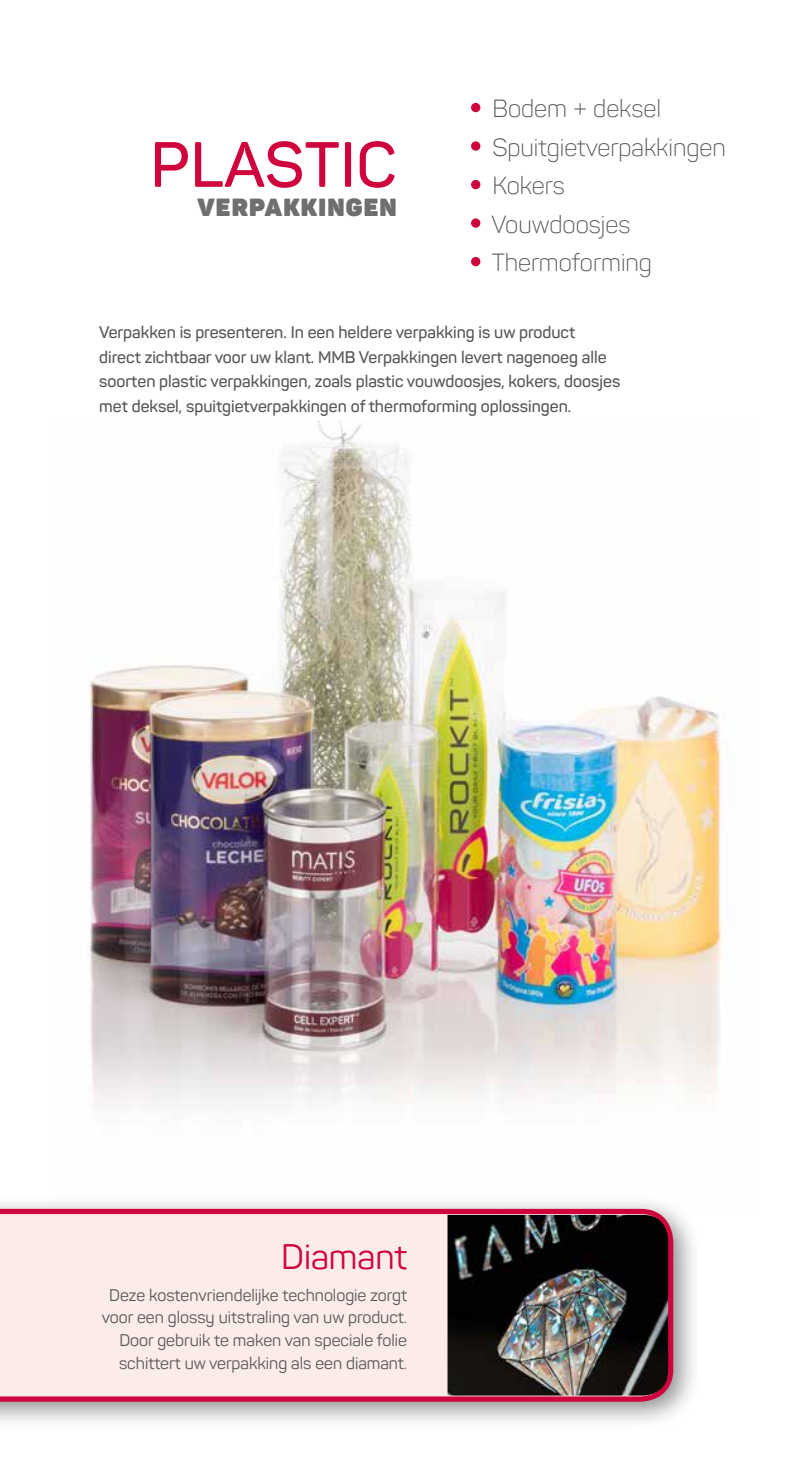
<style>
.page{position:relative;width:794px;height:1474px;background:#fff}
.page>*{position:absolute;margin:0;border:0;box-sizing:border-box;transform-origin:0 0}
.t1{font:600 63px "Panton";letter-spacing:.01em;color:#d0043c}
.t2{font:35px "Panton";color:#d0043c}
.t3{font:300 24.5px/38.5px "Panton";color:#575756}
.t4{font:800 24.5px "Panton";letter-spacing:.05em;color:#706f6f}
.t5{font:600 16.62px/24.5px "Panton";color:#575756}
.t6{font:16.62px/22.8px "Panton";color:#575756;text-align:right}
</style>
<div class="page">
<img style="left:90px;top:420px;width:646px;height:686px">
<div style="left:471px;top:103px;width:9px;height:9px;background:#d0043c;border-radius:50%"></div>
<div style="left:471px;top:141px;width:9px;height:10px;background:#d0043c;border-radius:50%"></div>
<div style="left:471px;top:180px;width:9px;height:9px;background:#d0043c;border-radius:50%"></div>
<div style="left:471px;top:218px;width:9px;height:10px;background:#d0043c;border-radius:50%"></div>
<div style="left:471px;top:257px;width:9px;height:9px;background:#d0043c;border-radius:50%"></div>
<div style="left:0;top:1194px;width:702px;height:236px;background:#000;opacity:.45"></div>
<svg style="left:0;top:1208px;width:673px;height:193px;background:#f7d8db"></svg>
<img style="left:447px;top:1214px;width:221px;height:181px">
<h1 class="t1" style="left:150px;top:126px;width:248px">PLASTIC</h1>
<h3 class="t4" style="left:197px;top:191px;width:201px">VERPAKKINGEN</h3>
<h3 class="t3" style="left:491px;top:89px;width:236px">Bodem + deksel<br>Spuitgietverpakkingen<br>Kokers<br>Vouwdoosjes<br>Thermoforming</h3>
<p class="t5" style="left:99px;top:320px;width:522px">Verpakken is presenteren. In een heldere verpakking is uw product direct zichtbaar voor uw klant. MMB Verpakkingen levert nagenoeg alle soorten plastic verpakkingen, zoals plastic vouwdoosjes, kokers, doosjes met deksel, spuitgietverpakkingen of thermoforming oplossingen.</p>
<h2 class="t2" style="left:281px;top:1235px;width:127px">Diamant</h2>
<p class="t6" style="left:102px;top:1283px;width:307px">Deze kostenvriendelijke technologie zorgt voor een glossy uitstraling van uw product.<br>Door gebruik te maken van speciale folie schittert uw verpakking als een diamant.</p>
</div>
